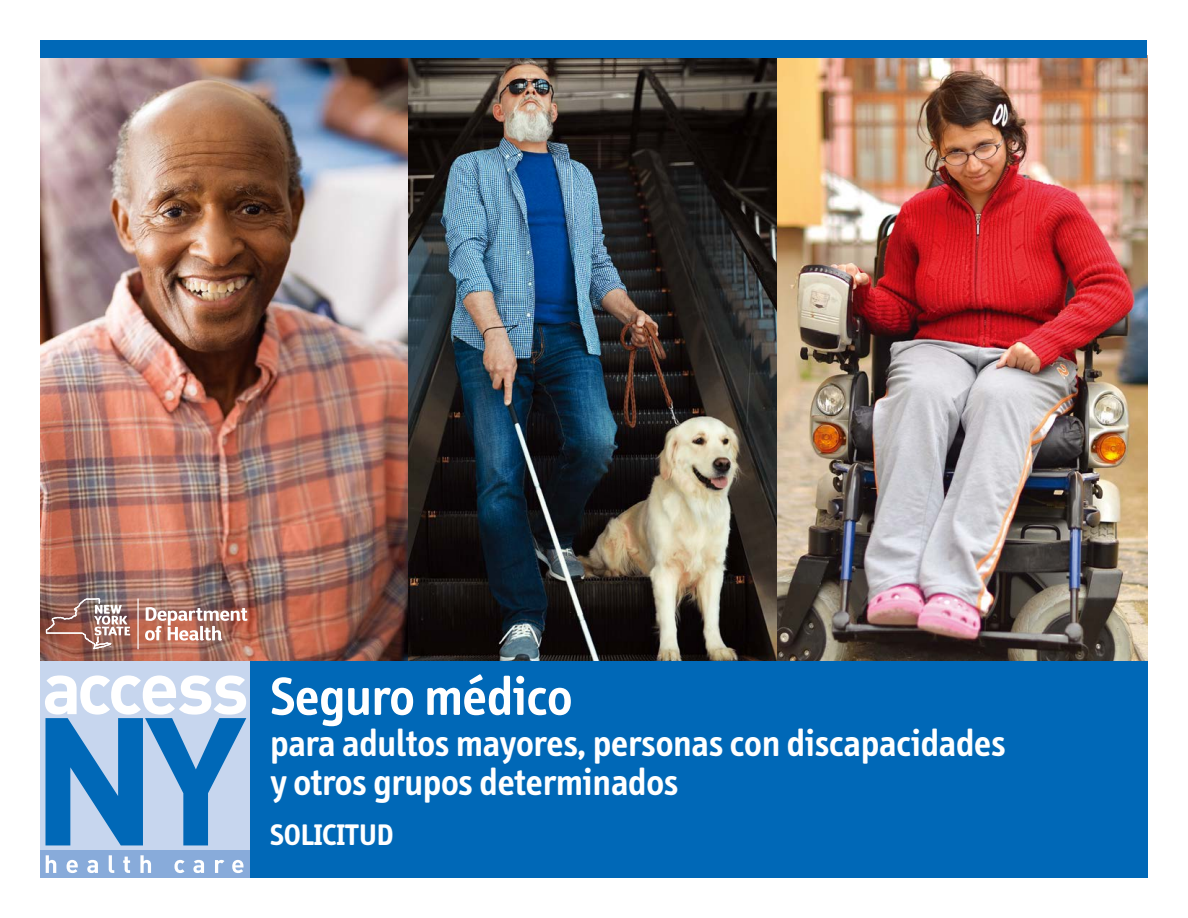
<style>
.page{position:relative;width:1188px;height:918px;background:#fff}
.page>*{position:absolute;margin:0;border:0;box-sizing:border-box;transform-origin:0 0}
.t1{font:600 55.2px "Info";color:#fff}
.t2{font:600 38.7px/38.7px "Info";color:#fff}
.t3{font:700 30.45px "Info";letter-spacing:.015em;color:#fff}
</style>
<div class="page">
<img style="left:40px;top:58px;width:369px;height:604px">
<img style="left:409px;top:58px;width:368px;height:604px">
<img style="left:777px;top:58px;width:371px;height:604px">
<div style="left:248px;top:662px;width:900px;height:216px;background:#0068b7"></div>
<div style="left:40px;top:662px;width:210px;height:188px;background:#c7d6ee"></div>
<div style="left:40px;top:850px;width:210px;height:28px;background:#88abda"></div>
<svg style="left:45px;top:675px;width:201px;height:170px"></svg>
<svg style="left:46px;top:855px;width:10px;height:18px"></svg>
<svg style="left:67px;top:860px;width:11px;height:13px"></svg>
<svg style="left:87px;top:860px;width:11px;height:13px"></svg>
<svg style="left:109px;top:855px;width:5px;height:18px"></svg>
<svg style="left:123px;top:857px;width:7px;height:16px"></svg>
<svg style="left:140px;top:855px;width:11px;height:18px"></svg>
<svg style="left:174px;top:860px;width:11px;height:13px"></svg>
<svg style="left:193px;top:860px;width:11px;height:13px"></svg>
<svg style="left:215px;top:860px;width:9px;height:13px"></svg>
<svg style="left:232px;top:860px;width:11px;height:13px"></svg>
<svg style="left:145px;top:607px;width:103px;height:34px"></svg>
<hr style="left:137px;top:598px;width:2px;height:51px;background:#fff">
<svg style="left:46px;top:598px;width:84px;height:51px;background:#a27971"></svg>
<div style="left:40px;top:40px;width:1108px;height:18px;background:#0068b7"></div>
<h1 class="t1" style="left:270px;top:665px;width:303px">Seguro médico</h1>
<p class="t2" style="left:270px;top:724px;width:737px">para adultos mayores, personas con discapacidades y otros grupos determinados</p>
<p class="t3" style="left:270px;top:818px;width:124px">SOLICITUD</p>
</div>
